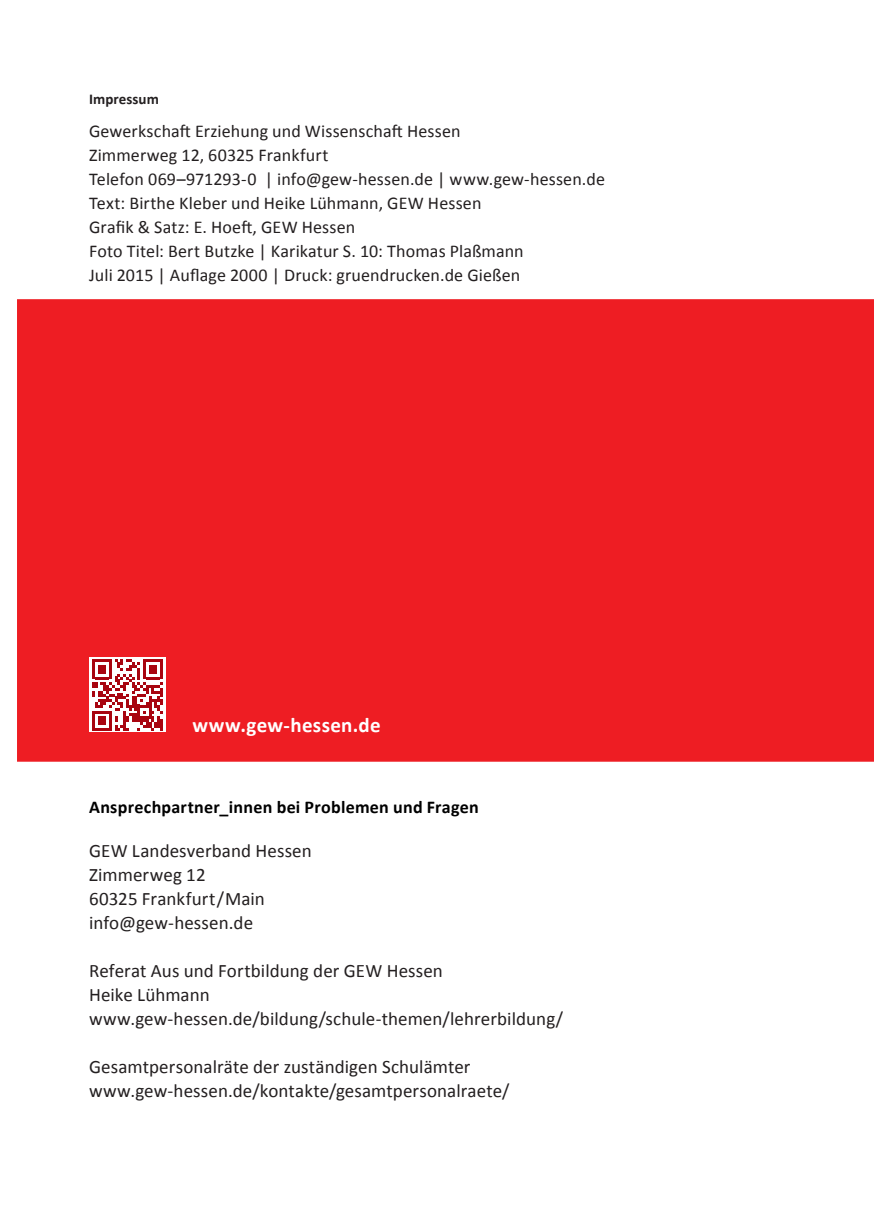
<style>
.page{position:relative;width:874px;height:1225px;background:#fff}
.page>*{position:absolute;margin:0;border:0;box-sizing:border-box;transform-origin:0 0}
.t1{font:700 21px "Calibri";letter-spacing:.015em;color:#fff}
.t2{font:19px/24px "Calibri";letter-spacing:.005em;color:#231f20}
.t3{font:18px/24px "Calibri";letter-spacing:.005em;color:#231f20}
.t4{font:700 18px "Calibri";letter-spacing:.015em;color:#000}
.t5{font:700 15px "Calibri";letter-spacing:.005em;color:#231f20}
</style>
<div class="page">
<div style="left:17px;top:299px;width:856px;height:462px;background:#ee1d23"></div>
<div style="left:89px;top:658px;width:77px;height:74px;background:#fff"></div>
<svg style="left:92px;top:659px;width:71px;height:71px"></svg>
<p class="t5" style="left:89px;top:90px;width:71px">Impressum</p>
<p class="t3" style="left:89px;top:119px;width:517px">Gewerkschaft Erziehung und Wissenschaft Hessen<br>Zimmerweg 12, 60325 Frankfurt<br>Telefon 069–971293-0 | info@gew-hessen.de | www.gew-hessen.de Text: Birthe Kleber und Heike Lühmann, GEW Hessen<br>Grafik &amp; Satz: E. Hoeft, GEW Hessen<br>Foto Titel: Bert Butzke | Karikatur S. 10: Thomas Plaßmann<br>Juli 2015 | Auflage 2000 | Druck: gruendrucken.de Gießen</p>
<p class="t1" style="left:192px;top:711px;width:189px">www.gew-hessen.de</p>
<p class="t4" style="left:89px;top:795px;width:391px">Ansprechpartner_innen bei Problemen und Fragen</p>
<p class="t2" style="left:89px;top:839px;width:224px">GEW Landesverband Hessen<br>Zimmerweg 12<br>60325 Frankfurt/Main info@gew-hessen.de</p>
<p class="t2" style="left:89px;top:959px;width:475px">Referat Aus und Fortbildung der GEW Hessen<br>Heike Lühmann www.gew-hessen.de/bildung/schule-themen/lehrerbildung/</p>
<p class="t2" style="left:89px;top:1055px;width:422px">Gesamtpersonalräte der zuständigen Schulämter www.gew-hessen.de/kontakte/gesamtpersonalraete/</p>
</div>
